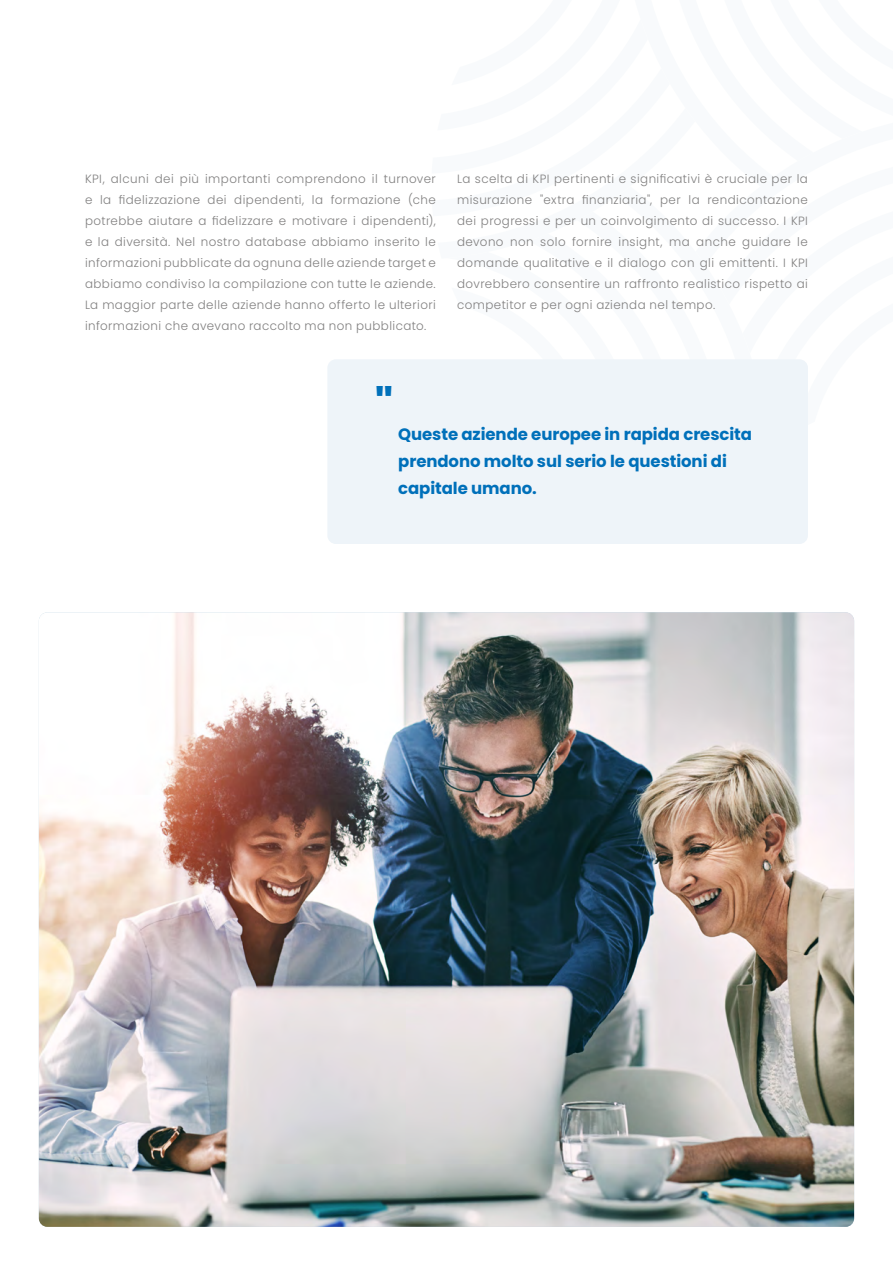
<style>
.page{position:relative;width:893px;height:1263px;background:#fff}
.page>*{position:absolute;margin:0;border:0;box-sizing:border-box;transform-origin:0 0}
.t1{font:700 45px "Poppins";color:#0070ba}
.t2{font:700 16.5px/27px "Poppins";letter-spacing:-.005em;color:#0070ba}
.t3{font:300 12px/21px "Poppins";letter-spacing:.035em;color:#818080;text-align:justify}
</style>
<div class="page">
<div style="left:327px;top:359px;width:481px;height:185px;background:#eef4f9;border-radius:9px"></div>
<img style="left:39px;top:612px;width:815px;height:615px">
<p class="t3" style="left:85px;top:168px;width:352px">KPI, alcuni dei più importanti comprendono il turnover e la fidelizzazione dei dipendenti, la formazione (che potrebbe aiutare a fidelizzare e motivare i dipendenti), e la diversità. Nel nostro database abbiamo inserito le informazioni pubblicate da ognuna delle aziende target e abbiamo condiviso la compilazione con tutte le aziende.<br>La maggior parte delle aziende hanno offerto le ulteriori informazioni che avevano raccolto ma non pubblicato.</p>
<p class="t3" style="left:457px;top:168px;width:352px">La scelta di KPI pertinenti e significativi è cruciale per la misurazione "extra finanziaria", per la rendicontazione dei progressi e per un coinvolgimento di successo. I KPI devono non solo fornire insight, ma anche guidare le domande qualitative e il dialogo con gli emittenti. I KPI dovrebbero consentire un raffronto realistico rispetto ai competitor e per ogni azienda nel tempo.</p>
<h1 class="t1" style="left:375px;top:381px;width:20px">"</h1>
<h2 class="t2" style="left:398px;top:420px;width:355px">Queste aziende europee in rapida crescita prendono molto sul serio le questioni di capitale umano.</h2>
</div>
